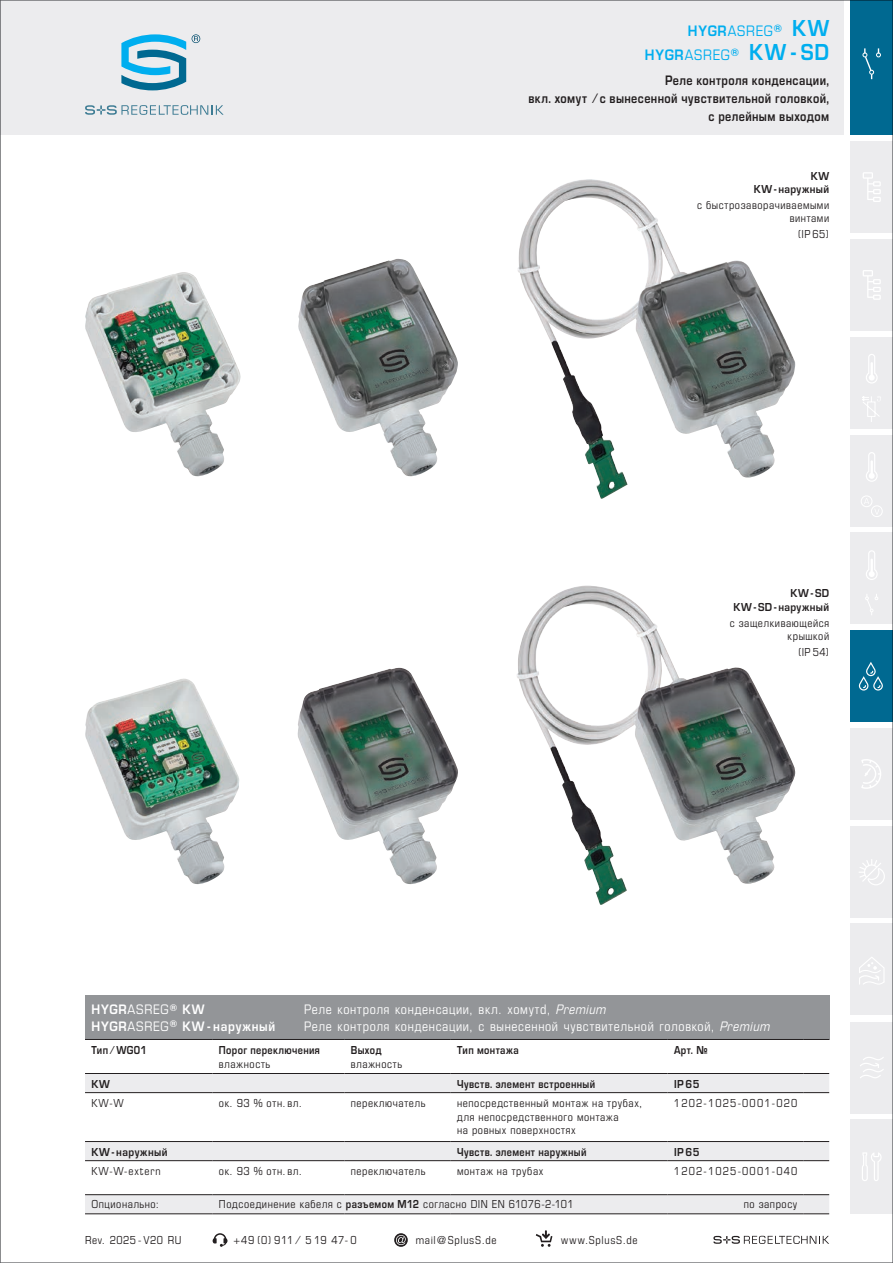
<style>
.page{position:relative;width:893px;height:1263px;background:#fff}
.page>*{position:absolute;margin:0;border:0;box-sizing:border-box;transform-origin:0 0}
.t1{font:15.75px/24px "Eurostile OT";letter-spacing:.055em;color:#00aeef;text-align:right;scale:.9 1}
.t2{font:14.25px "Eurostile OT Cond";letter-spacing:.05em;color:#fff}
.t3{font:700 14.25px/18px "Eurostile OT";letter-spacing:.035em;color:#231f20;text-align:right;scale:.85 1}
.t4{font:700 14.25px "Eurostile OT";letter-spacing:.055em;color:#fff;scale:.9 1}
.t5{font:12px/13.5px "Eurostile OT Cond";letter-spacing:.05em;color:#231f20;text-align:right}
.t6{font:700 12px "Eurostile OT";letter-spacing:.035em;color:#231f20;scale:.85 1}
.t7{font:700 12px/13.5px "Eurostile OT";letter-spacing:.035em;color:#231f20;text-align:right;scale:.9 1}
.t8{font:12px "Eurostile OT Cond";letter-spacing:.1em;color:#231f20}
.t9{font:12px "Eurostile OT Cond";letter-spacing:.075em;color:#231f20}
.s1{font-weight:700}
.s2{font-weight:700;font-size:24px}
.s3{font-weight:400}
.s4{font-style:italic}
.s5{font-family:"Eurostile OT";font-weight:700}
</style>
<div class="page">
<div style="left:0;top:0;width:844px;height:135px;background:#ececee"></div>
<svg style="left:121px;top:34px;width:65px;height:56px"></svg>
<svg style="left:192px;top:34px;width:8px;height:9px"></svg>
<svg style="left:85px;top:105px;width:139px;height:10px"></svg>
<div style="left:850px;top:0;width:43px;height:135px;background:#006991"></div>
<div style="left:850px;top:630px;width:43px;height:92px;background:#006991"></div>
<div style="left:850px;top:826px;width:43px;height:91px;background:#ececee"></div>
<div style="left:850px;top:1119px;width:43px;height:95px;background:#ececee"></div>
<div style="left:850px;top:435px;width:43px;height:91px;background:#ececee"></div>
<div style="left:850px;top:337px;width:43px;height:91px;background:#ececee"></div>
<div style="left:850px;top:728px;width:43px;height:92px;background:#ececee"></div>
<div style="left:850px;top:533px;width:43px;height:91px;background:#ececee"></div>
<div style="left:850px;top:239px;width:43px;height:92px;background:#ececee"></div>
<div style="left:850px;top:141px;width:43px;height:92px;background:#ececee"></div>
<svg style="left:861px;top:496px;width:22px;height:21px"></svg>
<svg style="left:862px;top:396px;width:19px;height:26px"></svg>
<svg style="left:865px;top:594px;width:13px;height:21px"></svg>
<svg style="left:863px;top:172px;width:18px;height:30px"></svg>
<svg style="left:863px;top:270px;width:18px;height:30px"></svg>
<svg style="left:866px;top:354px;width:12px;height:29px"></svg>
<svg style="left:866px;top:452px;width:12px;height:30px"></svg>
<svg style="left:866px;top:550px;width:12px;height:30px"></svg>
<svg style="left:859px;top:662px;width:24px;height:28px"></svg>
<svg style="left:861px;top:759px;width:20px;height:30px"></svg>
<svg style="left:859px;top:859px;width:26px;height:26px"></svg>
<svg style="left:862px;top:1152px;width:20px;height:29px"></svg>
<svg style="left:713px;top:1236px;width:116px;height:8px"></svg>
<svg style="left:213px;top:1233px;width:14px;height:14px"></svg>
<svg style="left:536px;top:1230px;width:16px;height:17px"></svg>
<svg style="left:394px;top:1233px;width:14px;height:14px"></svg>
<svg style="left:396px;top:1235px;width:10px;height:10px"></svg>
<div style="left:850px;top:1022px;width:43px;height:91px;background:#ececee"></div>
<svg style="left:860px;top:1057px;width:24px;height:21px"></svg>
<div style="left:850px;top:924px;width:43px;height:91px;background:#ececee"></div>
<svg style="left:859px;top:957px;width:26px;height:28px"></svg>
<svg style="left:862px;top:48px;width:19px;height:31px"></svg>
<img style="left:85px;top:272px;width:156px;height:204px">
<img style="left:298px;top:259px;width:160px;height:217px">
<img style="left:518px;top:179px;width:277px;height:320px">
<img style="left:85px;top:679px;width:154px;height:205px">
<img style="left:298px;top:668px;width:160px;height:216px">
<img style="left:517px;top:586px;width:258px;height:319px">
<div style="left:85px;top:995px;width:744px;height:44px;background:#939598"></div>
<svg style="left:85px;top:1074px;width:744px;height:86px"></svg>
<hr style="left:85px;top:1039px;width:128px;height:1px;background:#231f20">
<hr style="left:213px;top:1039px;width:131px;height:1px;background:#231f20">
<hr style="left:344px;top:1039px;width:107px;height:1px;background:#231f20">
<hr style="left:451px;top:1039px;width:217px;height:1px;background:#231f20">
<hr style="left:668px;top:1039px;width:136px;height:1px;background:#231f20">
<svg style="left:804px;top:1039px;width:25px;height:1px"></svg>
<hr style="left:85px;top:1073px;width:128px;height:1px;background:#231f20">
<hr style="left:213px;top:1073px;width:131px;height:1px;background:#231f20">
<hr style="left:344px;top:1073px;width:107px;height:1px;background:#231f20">
<hr style="left:451px;top:1073px;width:217px;height:1px;background:#231f20">
<hr style="left:668px;top:1073px;width:136px;height:1px;background:#231f20">
<svg style="left:804px;top:1073px;width:25px;height:1px"></svg>
<hr style="left:85px;top:1092px;width:128px;height:1px;background:#231f20">
<hr style="left:213px;top:1092px;width:131px;height:1px;background:#231f20">
<hr style="left:344px;top:1092px;width:107px;height:1px;background:#231f20">
<hr style="left:451px;top:1092px;width:217px;height:1px;background:#231f20">
<hr style="left:668px;top:1092px;width:136px;height:1px;background:#231f20">
<svg style="left:804px;top:1092px;width:25px;height:1px"></svg>
<hr style="left:85px;top:1141px;width:128px;height:1px;background:#231f20">
<hr style="left:213px;top:1141px;width:131px;height:1px;background:#231f20">
<hr style="left:344px;top:1141px;width:107px;height:1px;background:#231f20">
<hr style="left:451px;top:1141px;width:217px;height:1px;background:#231f20">
<hr style="left:668px;top:1141px;width:136px;height:1px;background:#231f20">
<svg style="left:804px;top:1141px;width:25px;height:1px"></svg>
<hr style="left:85px;top:1160px;width:128px;height:1px;background:#231f20">
<hr style="left:213px;top:1160px;width:131px;height:1px;background:#231f20">
<hr style="left:344px;top:1160px;width:107px;height:1px;background:#231f20">
<hr style="left:451px;top:1160px;width:217px;height:1px;background:#231f20">
<hr style="left:668px;top:1160px;width:136px;height:1px;background:#231f20">
<svg style="left:804px;top:1160px;width:25px;height:1px"></svg>
<svg style="left:85px;top:1194px;width:744px;height:20px;background:#dbdadc"></svg>
<svg style="left:0;top:0;width:1px;height:1263px"></svg>
<h1 class="t1" style="left:645px;top:19px;width:206px"><span class="s1">HYGR</span>ASREG<sup>®</sup> <span class="s2">KW<br></span><span class="s1">HYGR</span>ASREG<sup>®</sup> <span class="s2">KW - SD</span></h1>
<p class="t3" style="left:528px;top:72px;width:355px">Реле контроля конденсации,<br>вкл. хомут ⁄ с вынесенной чувствительной головкой, с релейным выходом</p>
<p class="t7" style="left:754px;top:169px;width:85px">KW<br>KW - наружный</p>
<p class="t5" style="left:697px;top:198px;width:134px">с быстрозаворачиваемыми винтами</p>
<p class="t5" style="left:798px;top:228px;width:33px">(IP 65)</p>
<p class="t7" style="left:733px;top:587px;width:108px">KW-SD<br>KW - SD - наружный</p>
<p class="t5" style="left:730px;top:616px;width:101px">с защелкивающейся крышкой</p>
<p class="t5" style="left:798px;top:645px;width:33px">(IP 54)</p>
<p class="t4" style="left:91px;top:1002px;width:127px">HYGR<span class="s3">ASREG</span><sup>®</sup> KW</p>
<p class="t2" style="left:304px;top:1002px;width:304px">Реле контроля конденсации, вкл. хомутd, <span class="s4">Premium</span></p>
<p class="t4" style="left:91px;top:1018px;width:206px">HYGR<span class="s3">ASREG</span><sup>®</sup> KW - наружный</p>
<p class="t2" style="left:304px;top:1018px;width:468px">Реле контроля конденсации, с вынесенной чувствительной головкой, <span class="s4">Premium</span></p>
<p class="t6" style="left:91px;top:1043px;width:67px">Тип ⁄ WG01</p>
<p class="t6" style="left:219px;top:1043px;width:120px">Порог переключения</p>
<p class="t5" style="left:219px;top:1057px;width:53px">влажность</p>
<p class="t6" style="left:351px;top:1043px;width:37px">Выход</p>
<p class="t5" style="left:351px;top:1057px;width:53px">влажность</p>
<p class="t6" style="left:457px;top:1043px;width:74px">Тип монтажа</p>
<p class="t6" style="left:674px;top:1043px;width:41px">Арт. №</p>
<p class="t7" style="left:91px;top:1077px;width:22px">KW</p>
<p class="t6" style="left:457px;top:1077px;width:164px">Чувств. элемент встроенный</p>
<p class="t7" style="left:674px;top:1077px;width:30px">IP 65</p>
<p class="t5" style="left:91px;top:1097px;width:34px">KW-W</p>
<p class="t5" style="left:219px;top:1097px;width:84px">ок. 93 % отн. вл.</p>
<p class="t5" style="left:351px;top:1097px;width:76px">переключатель</p>
<p class="t5" style="left:457px;top:1097px;width:187px;text-align:left">непосредственный монтаж на трубах, для непосредственного монтажа<br>на ровных поверхностях</p>
<p class="t8" style="left:674px;top:1097px;width:125px">1202-1025-0001-020</p>
<p class="t7" style="left:91px;top:1145px;width:86px">KW - наружный</p>
<p class="t6" style="left:457px;top:1145px;width:154px">Чувств. элемент наружный</p>
<p class="t7" style="left:674px;top:1145px;width:30px">IP 65</p>
<p class="t9" style="left:91px;top:1165px;width:71px">KW-W-extern</p>
<p class="t5" style="left:219px;top:1165px;width:84px">ок. 93 % отн. вл.</p>
<p class="t5" style="left:351px;top:1165px;width:76px">переключатель</p>
<p class="t5" style="left:457px;top:1165px;width:88px">монтаж на трубах</p>
<p class="t8" style="left:674px;top:1165px;width:125px">1202-1025-0001-040</p>
<p class="t5" style="left:91px;top:1198px;width:69px">Опционально:</p>
<p class="t5" style="left:219px;top:1198px;width:356px">Подсоединение кабеля с <span class="s5">разъемом M12</span> согласно DIN EN 61076-2-101</p>
<p class="t5" style="left:744px;top:1198px;width:55px">по запросу</p>
<p class="t5" style="left:85px;top:1233px;width:98px">Rev. 2025 - V20 RU</p>
<p class="t5" style="left:234px;top:1233px;width:125px">+49 (0) 911 ⁄ 5 19 47- 0</p>
<p class="t5" style="left:416px;top:1233px;width:82px">mail@SplusS.de</p>
<p class="t5" style="left:561px;top:1233px;width:78px">www.SplusS.de</p>
</div>
